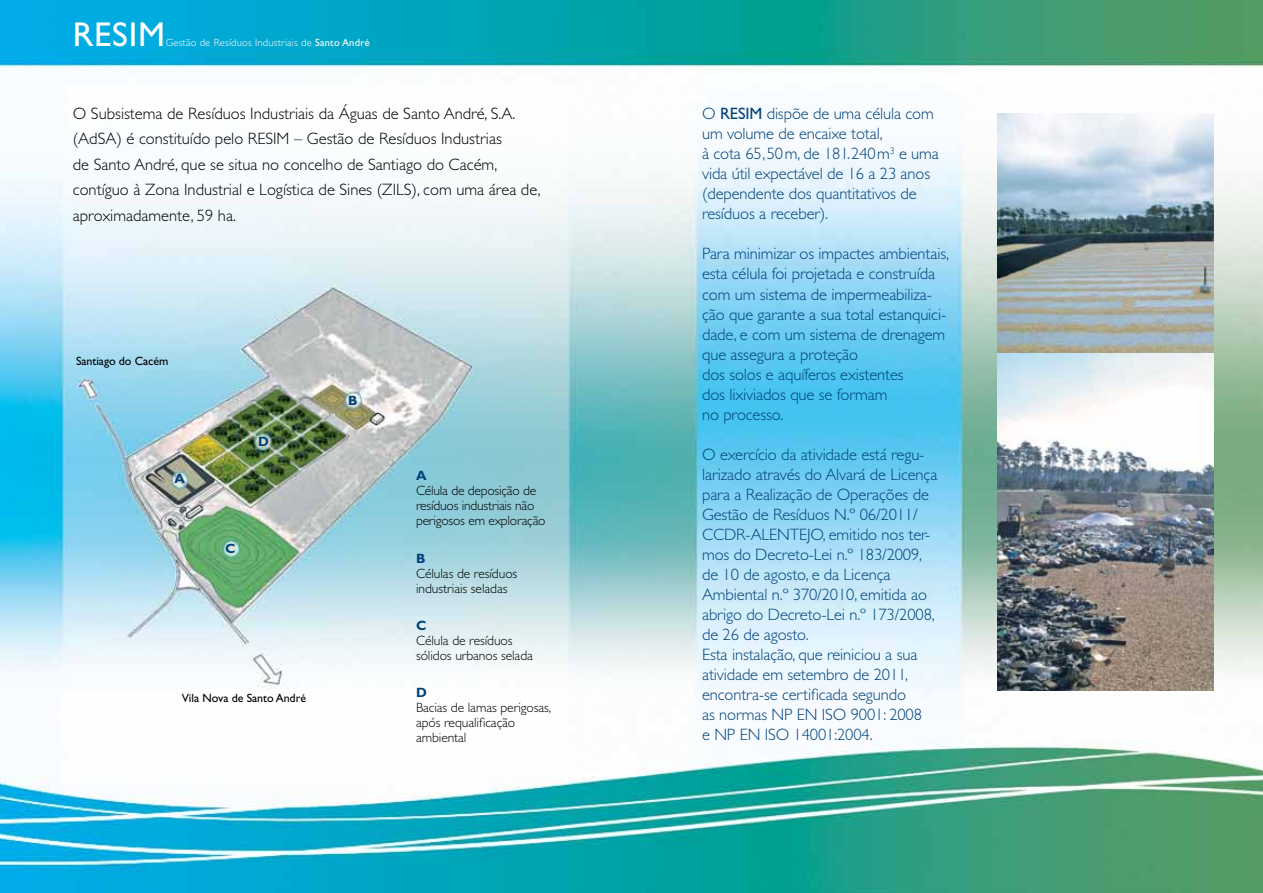
<style>
.page{position:relative;width:1263px;height:893px;background:#fff}
.page>*{position:absolute;margin:0;border:0;box-sizing:border-box;transform-origin:0 0}
.t1{font:34.5px "Gill Sans";letter-spacing:.02em;color:#fff}
.t2{font:300 16.5px/20.1px "Gill Sans";letter-spacing:-.005em;color:#00427a}
.t3{font:300 16.5px/25.5px "Gill Sans";color:#000}
.t4{font:300 13.5px/15px "Gill Sans";letter-spacing:-.005em;color:#000}
.t5{font:700 13.5px "Gill Sans";color:#00427a}
.t6{font:12px "Gill Sans";letter-spacing:-.005em;color:#000}
.t7{font:300 10.5px "Gill Sans";letter-spacing:.02em;color:#fff}
.s1{font-weight:400}
</style>
<div class="page">
<img style="left:0;top:0;width:1263px;height:893px">
<img style="left:997px;top:114px;width:216px;height:577px">
<h1 class="t1" style="left:73px;top:15px;width:94px">RESIM</h1>
<p class="t7" style="left:166px;top:37px;width:206px">Gestão de Resíduos Industriais de <span class="s1">Santo André</span></p>
<p class="t3" style="left:73px;top:101px;width:469px">O Subsistema de Resíduos Industriais da Águas de Santo André, S.A. (AdSA) é constituído pelo RESIM – Gestão de Resíduos Industrias<br>de Santo André, que se situa no concelho de Santiago do Cacém, contíguo à Zona Industrial e Logística de Sines (ZILS), com uma área de, aproximadamente, 59 ha.</p>
<p class="t6" style="left:76px;top:354px;width:94px">Santiago do Cacém</p>
<p class="t5" style="left:174px;top:471px;width:12px">A</p>
<p class="t5" style="left:258px;top:433px;width:12px">D</p>
<p class="t5" style="left:225px;top:540px;width:12px">C</p>
<p class="t5" style="left:348px;top:392px;width:11px">B</p>
<p class="t6" style="left:182px;top:691px;width:126px">Vila Nova de Santo André</p>
<p class="t5" style="left:416px;top:467px;width:12px">A</p>
<p class="t4" style="left:416px;top:483px;width:131px">Célula de deposição de resíduos industriais não perigosos em exploração</p>
<p class="t5" style="left:416px;top:551px;width:11px">B</p>
<p class="t4" style="left:416px;top:566px;width:103px">Células de resíduos industriais seladas</p>
<p class="t5" style="left:416px;top:617px;width:12px">C</p>
<p class="t4" style="left:416px;top:633px;width:118px">Célula de resíduos sólidos urbanos selada</p>
<p class="t5" style="left:416px;top:684px;width:12px">D</p>
<p class="t4" style="left:416px;top:700px;width:137px">Bacias de lamas perigosas, após requalificação ambiental</p>
<p class="t2" style="left:702px;top:104px;width:238px">O <span class="s1">RESIM</span> dispõe de uma célula com um volume de encaixe total,<br>à cota 65,50m, de 181.240 m<sup>3</sup> e uma vida útil expectável de 16 a 23 anos (dependente dos quantitativos de resíduos a receber).</p>
<p class="t2" style="left:702px;top:244px;width:248px">Para minimizar os impactes ambientais, esta célula foi projetada e construída com um sistema de impermeabiliza&shy;ção que garante a sua total estanquici&shy;dade, e com um sistema de drenagem que assegura a proteção<br>dos solos e aquíferos existentes<br>dos lixiviados que se formam<br>no processo.</p>
<p class="t2" style="left:702px;top:444px;width:237px">O exercício da atividade está regu&shy;larizado através do Alvará de Licença para a Realização de Operações de<br>Gestão de Resíduos N.º 06/2011/<br>CCDR-ALENTEJO, emitido nos ter&shy;mos do Decreto-Lei n.º 183/2009, de 10 de agosto, e da Licença<br>Ambiental n.º 370/2010, emitida ao abrigo do Decreto-Lei n.º 173/2008, de 26 de agosto.<br>Esta instalação, que reiniciou a sua atividade em setembro de 2011, encontra-se certificada segundo<br>as normas NP EN ISO 9001: 2008<br>e NP EN ISO 14001:2004.</p>
</div>
